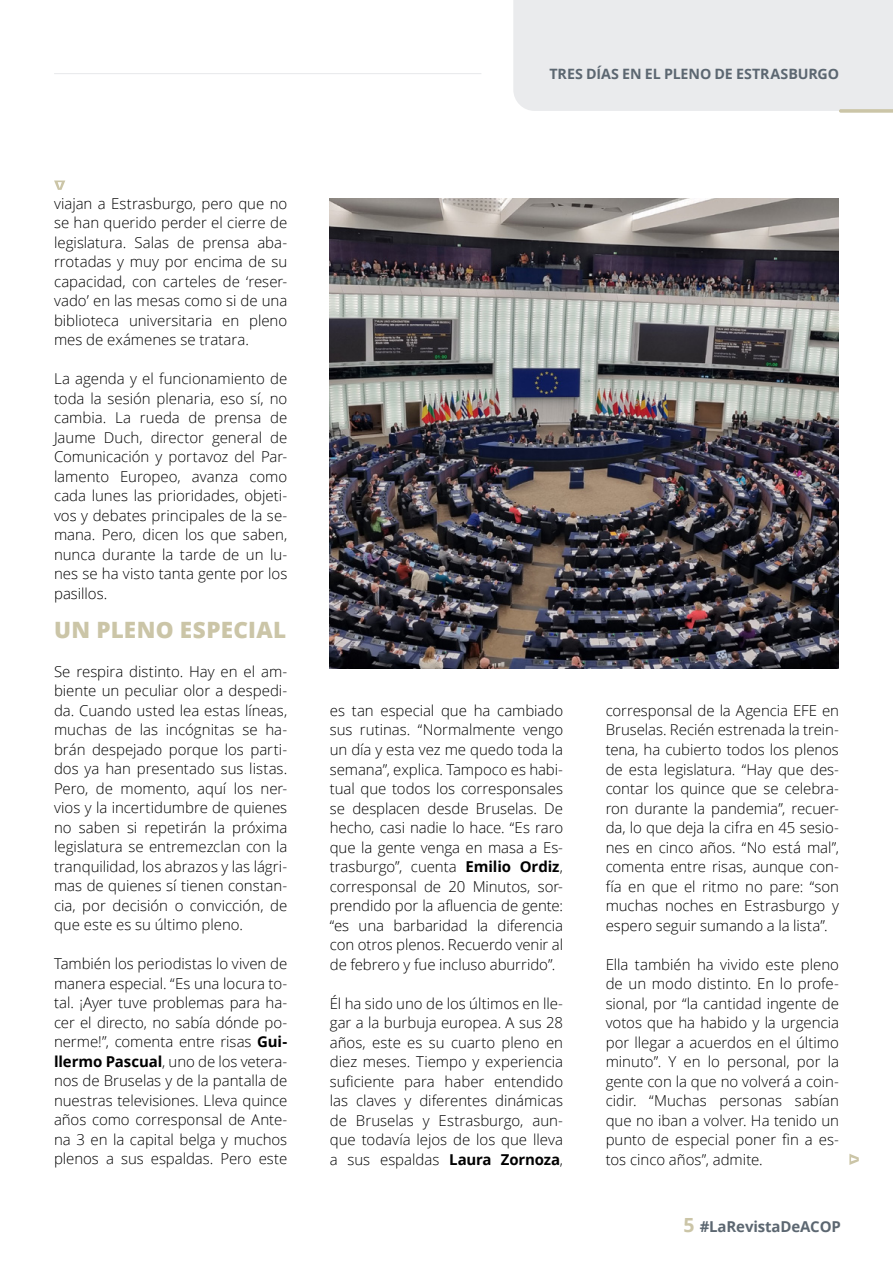
<style>
.page{position:relative;width:893px;height:1263px;background:#fff}
.page>*{position:absolute;margin:0;border:0;box-sizing:border-box;transform-origin:0 0}
.t1{font:800 22.5px "Open Sans";letter-spacing:.015em;color:#cbc5a7}
.t2{font:300 15px/19.5px "Open Sans";color:#000;text-align:justify}
.t3{font:700 15px "Open Sans";letter-spacing:-.01em;color:#5c6771}
.t4{font:700 14.25px "Open Sans";letter-spacing:-.005em;color:#5c6771}
.s1{font-weight:700}
.s2{font-size:19.5px;color:#cbc5a7}
</style>
<div class="page">
<svg style="left:849px;top:1154px;width:10px;height:11px"></svg>
<hr style="left:54px;top:73px;width:427px;height:1px;background:#eaebed">
<div style="left:513px;top:0;width:380px;height:113px;background:#eaebed"></div>
<img style="left:330px;top:199px;width:509px;height:469px">
<svg style="left:54px;top:180px;width:11px;height:10px"></svg>
<p class="t4" style="left:549px;top:64px;width:291px">TRES DÍAS EN EL PLENO DE ESTRASBURGO</p>
<p class="t2" style="left:54px;top:193px;width:235px">viajan a Estrasburgo, pero que no se han querido perder el cierre de legislatura. Salas de prensa aba&shy;rrotadas y muy por encima de su capacidad, con carteles de ‘reser&shy;vado’ en las mesas como si de una biblioteca universitaria en pleno mes de exámenes se tratara.</p>
<p class="t2" style="left:54px;top:369px;width:235px">La agenda y el funcionamiento de toda la sesión plenaria, eso sí, no cambia. La rueda de prensa de Jaume Duch, director general de Comunicación y portavoz del Par&shy;lamento Europeo, avanza como cada lunes las prioridades, objeti&shy;vos y debates principales de la se&shy;mana. Pero, dicen los que saben, nunca durante la tarde de un lu&shy;nes se ha visto tanta gente por los pasillos.</p>
<h1 class="t1" style="left:54px;top:613px;width:234px">UN PLENO ESPECIAL</h1>
<p class="t2" style="left:54px;top:661px;width:235px">Se respira distinto. Hay en el am&shy;biente un peculiar olor a despedi&shy;da. Cuando usted lea estas líneas, muchas de las incógnitas se ha&shy;brán despejado porque los parti&shy;dos ya han presentado sus listas.<br>Pero, de momento, aquí los ner&shy;vios y la incertidumbre de quienes no saben si repetirán la próxima legislatura se entremezclan con la tranquilidad, los abrazos y las lágri&shy;mas de quienes sí tienen constan&shy;cia, por decisión o convicción, de que este es su último pleno.</p>
<p class="t2" style="left:54px;top:954px;width:235px">También los periodistas lo viven de manera especial. “Es una locura to&shy;tal. ¡Ayer tuve problemas para ha&shy;cer el directo, no sabía dónde po&shy;nerme!”, comenta entre risas <span class="s1">Gui&shy;llermo Pascual</span>, uno de los vetera&shy;nos de Bruselas y de la pantalla de nuestras televisiones. Lleva quince años como corresponsal de Ante&shy;na 3 en la capital belga y muchos plenos a sus espaldas. Pero este</p>
<p class="t2" style="left:330px;top:700px;width:235px">es tan especial que ha cambiado sus rutinas. “Normalmente vengo un día y esta vez me quedo toda la semana”, explica. Tampoco es habi&shy;tual que todos los corresponsales se desplacen desde Bruselas. De hecho, casi nadie lo hace. “Es raro que la gente venga en masa a Es&shy;trasburgo”, cuenta <span class="s1">Emilio Ordiz</span>, corresponsal de 20 Minutos, sor&shy;prendido por la afluencia de gente: “es una barbaridad la diferencia con otros plenos. Recuerdo venir al de febrero y fue incluso aburrido”.</p>
<p class="t2" style="left:330px;top:993px;width:235px">Él ha sido uno de los últimos en lle&shy;gar a la burbuja europea. A sus 28 años, este es su cuarto pleno en diez meses. Tiempo y experiencia suficiente para haber entendido las claves y diferentes dinámicas de Bruselas y Estrasburgo, aun&shy;que todavía lejos de los que lleva a sus espaldas <span class="s1">Laura Zornoza</span>,</p>
<p class="t2" style="left:606px;top:700px;width:235px">corresponsal de la Agencia EFE en Bruselas. Recién estrenada la trein&shy;tena, ha cubierto todos los plenos de esta legislatura. “Hay que des&shy;contar los quince que se celebra&shy;ron durante la pandemia”, recuer&shy;da, lo que deja la cifra en 45 sesio&shy;nes en cinco años. “No está mal”, comenta entre risas, aunque con&shy;fía en que el ritmo no pare: “son muchas noches en Estrasburgo y espero seguir sumando a la lista”.</p>
<p class="t2" style="left:606px;top:954px;width:235px">Ella también ha vivido este pleno de un modo distinto. En lo profe&shy;sional, por “la cantidad ingente de votos que ha habido y la urgencia por llegar a acuerdos en el último minuto”. Y en lo personal, por la gente con la que no volverá a coin&shy;cidir. “Muchas personas sabían que no iban a volver. Ha tenido un punto de especial poner fin a es&shy;tos cinco años”, admite.</p>
<p class="t3" style="left:684px;top:1216px;width:159px"><span class="s2">5</span> #LaRevistaDeACOP</p>
</div>
